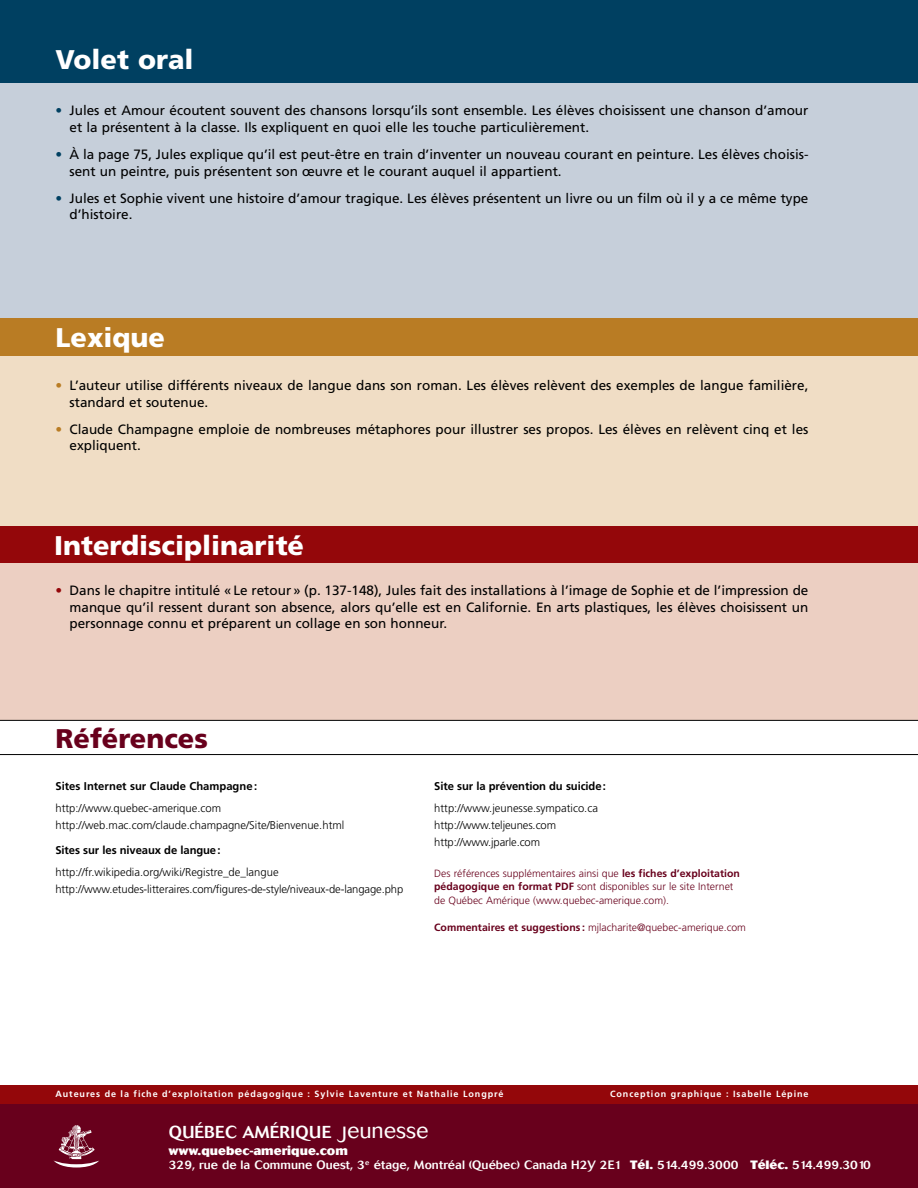
<style>
.page{position:relative;width:918px;height:1188px;background:#fff}
.page>*{position:absolute;margin:0;border:0;box-sizing:border-box;transform-origin:0 0}
.t1{font:900 27px "Frutiger";color:#fff}
.t2{font:900 27px "Frutiger";color:#68001c}
.t3{font:500 17.1px "Cosmos";letter-spacing:.02em;color:#fff}
.t4{font:13.5px/16.5px "Frutiger";color:#000}
.t5{font:500 12px/14.4px "Cosmos";letter-spacing:.005em;color:#fff}
.t6{font:300 11.25px/17.2px "Frutiger";color:#000}
.t7{font:700 11.25px "Frutiger";letter-spacing:-.01em;color:#000}
.t8{font:300 10.5px/13.5px "Frutiger";color:#68001c}
.t9{font:700 9px "Frutiger";letter-spacing:.1em;color:#fff}
.s1{color:#004061}
.s2{color:#b97c24}
.s3{color:#94070a}
.s4{font-weight:700}
.s5{font-weight:300;font-size:21.75px}
.s6{font-weight:800}
</style>
<div class="page">
<div style="left:0;top:1087px;width:918px;height:101px;background:#68001c"></div>
<svg style="left:54px;top:1125px;width:45px;height:43px"></svg>
<div style="left:0;top:1086px;width:918px;height:18px;background:#94070a"></div>
<div style="left:0;top:0;width:918px;height:323px;background:#c6cfda"></div>
<div style="left:0;top:337px;width:918px;height:297px;background:#f0ddc5"></div>
<div style="left:0;top:550px;width:918px;height:179px;background:#eccfc2"></div>
<svg style="left:0;top:720px;width:918px;height:35px"></svg>
<div style="left:0;top:527px;width:918px;height:36px;background:#94070a"></div>
<div style="left:0;top:318px;width:918px;height:38px;background:#b97c24"></div>
<div style="left:0;top:0;width:918px;height:82px;background:#004061"></div>
<h1 class="t1" style="left:56px;top:43px;width:140px">Volet oral</h1>
<p class="t4" style="left:70px;top:102px;width:740px;text-indent:-14px"><span class="s1">•</span> Jules et Amour écoutent souvent des chansons lorsqu’ils sont ensemble. Les élèves choisissent une chanson d’amour et la présentent à la classe. Ils expliquent en quoi elle les touche particulièrement.</p>
<p class="t4" style="left:70px;top:146px;width:740px;text-indent:-14px"><span class="s1">•</span> À la page 75, Jules explique qu’il est peut-être en train d’inventer un nouveau courant en peinture. Les élèves choisis&shy;sent un peintre, puis présentent son œuvre et le courant auquel il appartient.</p>
<p class="t4" style="left:70px;top:190px;width:740px;text-indent:-14px"><span class="s1">•</span> Jules et Sophie vivent une histoire d’amour tragique. Les élèves présentent un livre ou un film où il y a ce même type d’histoire.</p>
<h1 class="t1" style="left:56px;top:321px;width:111px">Lexique</h1>
<p class="t4" style="left:70px;top:377px;width:740px;text-indent:-14px"><span class="s2">•</span> L’auteur utilise différents niveaux de langue dans son roman. Les élèves relèvent des exemples de langue familière, standard et soutenue.</p>
<p class="t4" style="left:70px;top:421px;width:740px;text-indent:-14px"><span class="s2">•</span> Claude Champagne emploie de nombreuses métaphores pour illustrer ses propos. Les élèves en relèvent cinq et les expliquent.</p>
<h1 class="t1" style="left:54px;top:529px;width:252px">Interdisciplinarité</h1>
<p class="t4" style="left:70px;top:582px;width:740px;text-align:justify;text-indent:-14px"><span class="s3">•</span> Dans le chapitre intitulé «Le retour» (p. 137-148), Jules fait des installations à l’image de Sophie et de l’impression de manque qu’il ressent durant son absence, alors qu’elle est en Californie. En arts plastiques, les élèves choisissent un personnage connu et préparent un collage en son honneur.</p>
<h1 class="t2" style="left:56px;top:722px;width:154px">Références</h1>
<p class="t7" style="left:56px;top:779px;width:203px">Sites Internet sur Claude Champagne:</p>
<p class="t6" style="left:56px;top:799px;width:290px">http://www.quebec-amerique.com http://web.mac.com/claude.champagne/Site/Bienvenue.html</p>
<p class="t7" style="left:56px;top:844px;width:167px">Sites sur les niveaux de langue:</p>
<p class="t6" style="left:56px;top:864px;width:349px">http://fr.wikipedia.org/wiki/Registre_de_langue http://www.etudes-litteraires.com/figures-de-style/niveaux-de-langage.php</p>
<p class="t7" style="left:434px;top:779px;width:173px">Site sur la prévention du suicide:</p>
<p class="t6" style="left:434px;top:799px;width:165px">http://www.jeunesse.sympatico.ca http://www.teljeunes.com http://www.jparle.com</p>
<p class="t8" style="left:434px;top:866px;width:307px">Des références supplémentaires ainsi que <span class="s4">les fiches d’exploitation pédagogique en format PDF</span> sont disponibles sur le site Internet de Québec Amérique (www.quebec-amerique.com).</p>
<p class="t8" style="left:434px;top:920px;width:313px"><span class="s4">Commentaires et suggestions :</span> mjlacharite@quebec-amerique.com</p>
<p class="t9" style="left:56px;top:1088px;width:450px">Auteures de la fiche d’exploitation pédagogique : Sylvie Laventure et Nathalie Longpré</p>
<p class="t9" style="left:610px;top:1088px;width:200px">Conception graphique : Isabelle Lépine</p>
<p class="t3" style="left:169px;top:1123px;width:261px">QUÉBEC AMÉRIQUE <span class="s5">Jeunesse</span></p>
<p class="t5" style="left:169px;top:1144px;width:704px"><span class="s6">www.quebec-amerique.com<br></span>329, rue de la Commune Ouest, 3<sup>e</sup> étage, Montréal (Québec) Canada H2Y 2E1 <span class="s6">Tél.</span> 514.499.3000 <span class="s6">Téléc.</span> 514.499.3010</p>
</div>
